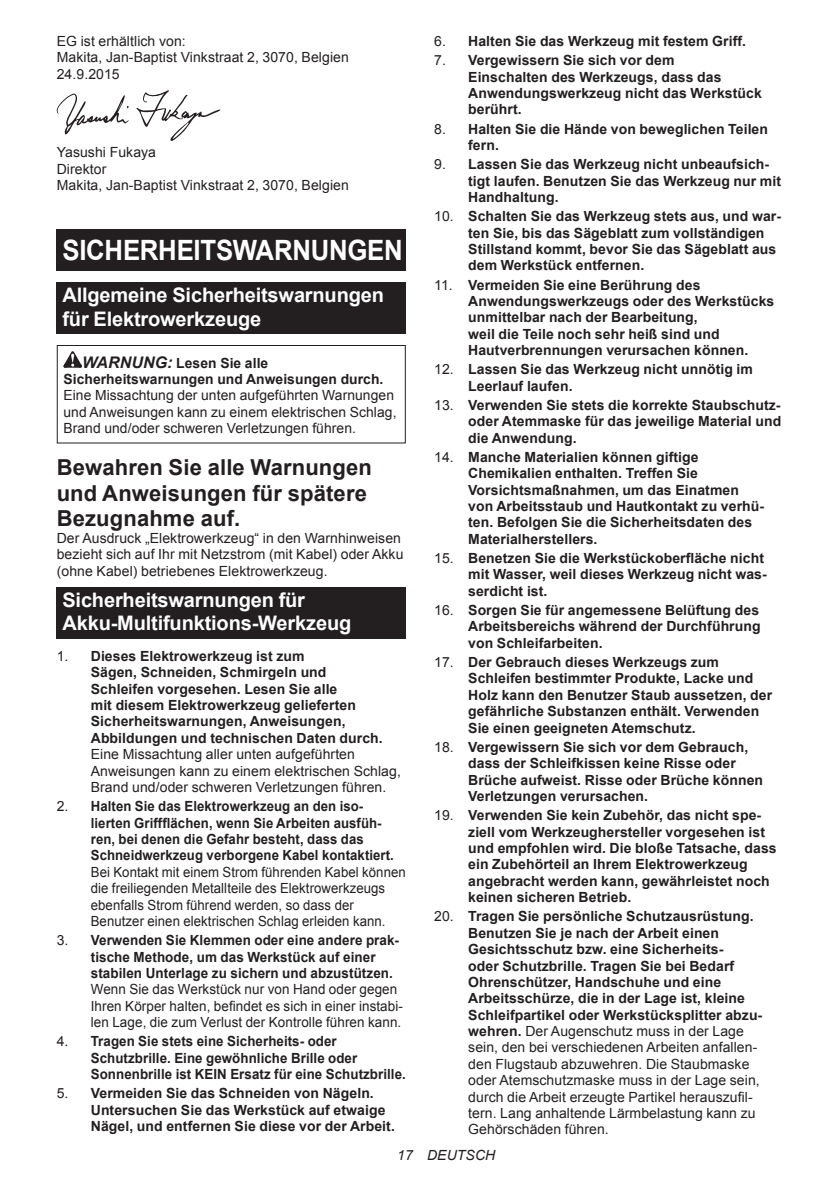
<style>
.page{position:relative;width:840px;height:1191px;background:#fff}
.page>*{position:absolute;margin:0;border:0;box-sizing:border-box;transform-origin:0 0}
.t1{font:700 28px "Arial";letter-spacing:-.01em;color:#fff;scale:.92 1}
.t2{font:700 22px/25.8px "Arial";letter-spacing:.005em;color:#231f20}
.t3{font:700 20px/23.4px "Arial";letter-spacing:-.01em;color:#fff}
.t4{font:700 14px/16.4px "Arial";letter-spacing:.005em;color:#231f20}
.t5{font:14px/16.4px "Arial";letter-spacing:.005em;color:#231f20}
.t6{font:14px/16.4px "Arial";letter-spacing:.005em;color:#231f20;scale:.94 1}
.t7{font:700 14px/16.4px "Arial";letter-spacing:.005em;color:#231f20;scale:.94 1}
.t8{font:14px/16.4px "Arial";letter-spacing:.005em;color:#231f20;scale:.96 1}
.t9{font:700 14px/16.4px "Arial";letter-spacing:.005em;color:#231f20;scale:.95 1}
.t10{font:700 14px/16.4px "Arial";letter-spacing:.005em;color:#231f20;scale:.96 1}
.t11{font:italic 14px "Arial";letter-spacing:.005em;color:#231f20}
.s1{font-style:italic;font-size:16px}
.s2{font-weight:400}
</style>
<div class="page">
<svg style="left:136px;top:90px;width:84px;height:51px"></svg>
<svg style="left:57px;top:94px;width:72px;height:40px"></svg>
<div style="left:57px;top:230px;width:348px;height:41px;background:#231f20"></div>
<div style="left:57px;top:282px;width:348px;height:52px;background:#231f20"></div>
<svg style="left:63px;top:351px;width:19px;height:16px"></svg>
<div style="left:57px;top:345px;width:348px;height:98px;border:1px solid #231f20"></div>
<div style="left:57px;top:587px;width:348px;height:52px;background:#231f20"></div>
<p class="t5" style="left:57px;top:33px;width:293px">EG ist erhältlich von:<br>Makita, Jan-Baptist Vinkstraat 2, 3070, Belgien<br>24.9.2015</p>
<p class="t5" style="left:57px;top:145px;width:293px">Yasushi Fukaya<br>Direktor<br>Makita, Jan-Baptist Vinkstraat 2, 3070, Belgien</p>
<h1 class="t1" style="left:62px;top:239px;width:371px">SICHERHEITSWARNUNGEN</h1>
<h3 class="t3" style="left:62px;top:285px;width:323px">Allgemeine Sicherheitswarnungen für Elektrowerkzeuge</h3>
<p class="t4" style="left:63px;top:356px;width:321px;text-indent:19px"><span class="s1">WARNUNG:</span> Lesen Sie alle<br>Sicherheitswarnungen und Anweisungen durch.</p>
<p class="t5" style="left:63px;top:387px;width:334px">Eine Missachtung der unten aufgeführten Warnungen und Anweisungen kann zu einem elektrischen Schlag,<br>Brand und/oder schweren Verletzungen führen.</p>
<h2 class="t2" style="left:57px;top:456px;width:316px">Bewahren Sie alle Warnungen und Anweisungen für spätere<br>Bezugnahme auf.</h2>
<p class="t5" style="left:57px;top:530px;width:348px">Der Ausdruck „Elektrowerkzeug“ in den Warnhinweisen bezieht sich auf Ihr mit Netzstrom (mit Kabel) oder Akku (ohne Kabel) betriebenes Elektrowerkzeug.</p>
<h3 class="t3" style="left:62px;top:590px;width:290px">Sicherheitswarnungen für<br>Akku-Multifunktions-Werkzeug</h3>
<p class="t4" style="left:91px;top:649px;width:293px;text-indent:-34px"><span class="s2">1.</span> Dieses Elektrowerkzeug ist zum<br>Sägen, Schneiden, Schmirgeln und Schleifen vorgesehen. Lesen Sie alle<br>mit diesem Elektrowerkzeug gelieferten Sicherheitswarnungen, Anweisungen, Abbildungen und technischen Daten durch.</p>
<p class="t5" style="left:91px;top:746px;width:311px">Eine Missachtung aller unten aufgeführten<br>Anweisungen kann zu einem elektrischen Schlag,<br>Brand und/oder schweren Verletzungen führen.</p>
<p class="t7" style="left:91px;top:799px;width:324px;text-indent:-34px"><span class="s2">2.</span> Halten Sie das Elektrowerkzeug an den iso&shy;lierten Griffflächen, wenn Sie Arbeiten ausfüh&shy;ren, bei denen die Gefahr besteht, dass das Schneidwerkzeug verborgene Kabel kontaktiert.</p>
<p class="t6" style="left:91px;top:863px;width:336px">Bei Kontakt mit einem Strom führenden Kabel können die freiliegenden Metallteile des Elektrowerkzeugs ebenfalls Strom führend werden, so dass der Benutzer einen elektrischen Schlag erleiden kann.</p>
<p class="t10" style="left:91px;top:933px;width:322px;text-indent:-34px"><span class="s2">3.</span> Verwenden Sie Klemmen oder eine andere prak&shy;tische Methode, um das Werkstück auf einer stabilen Unterlage zu sichern und abzustützen.</p>
<p class="t8" style="left:91px;top:981px;width:326px">Wenn Sie das Werkstück nur von Hand oder gegen<br>Ihren Körper halten, befindet es sich in einer instabi&shy;len Lage, die zum Verlust der Kontrolle führen kann.</p>
<p class="t9" style="left:91px;top:1034px;width:333px;text-indent:-34px"><span class="s2">4.</span> Tragen Sie stets eine Sicherheits- oder<br>Schutzbrille. Eine gewöhnliche Brille oder<br>Sonnenbrille ist KEIN Ersatz für eine Schutzbrille.</p>
<p class="t4" style="left:91px;top:1086px;width:305px;text-indent:-34px"><span class="s2">5.</span> Vermeiden Sie das Schneiden von Nägeln.<br>Untersuchen Sie das Werkstück auf etwaige<br>Nägel, und entfernen Sie diese vor der Arbeit.</p>
<p class="t4" style="left:434px;top:34px;width:313px"><span class="s2">6.</span> Halten Sie das Werkzeug mit festem Griff.</p>
<p class="t4" style="left:468px;top:53px;width:295px;text-indent:-34px"><span class="s2">7.</span> Vergewissern Sie sich vor dem<br>Einschalten des Werkzeugs, dass das<br>Anwendungswerkzeug nicht das Werkstück berührt.</p>
<p class="t4" style="left:468px;top:122px;width:301px;text-indent:-34px"><span class="s2">8.</span> Halten Sie die Hände von beweglichen Teilen fern.</p>
<p class="t4" style="left:468px;top:157px;width:314px;text-indent:-34px"><span class="s2">9.</span> Lassen Sie das Werkzeug nicht unbeaufsich&shy;tigt laufen. Benutzen Sie das Werkzeug nur mit<br>Handhaltung.</p>
<p class="t4" style="left:468px;top:209px;width:314px;text-indent:-34px"><span class="s2">10.</span> Schalten Sie das Werkzeug stets aus, und war&shy;ten Sie, bis das Sägeblatt zum vollständigen Stillstand kommt, bevor Sie das Sägeblatt aus dem Werkstück entfernen.</p>
<p class="t4" style="left:468px;top:278px;width:307px;text-indent:-34px"><span class="s2">11.</span> Vermeiden Sie eine Berührung des Anwendungswerkzeugs oder des Werkstücks unmittelbar nach der Bearbeitung,<br>weil die Teile noch sehr heiß sind und Hautverbrennungen verursachen können.</p>
<p class="t4" style="left:468px;top:362px;width:286px;text-indent:-34px"><span class="s2">12.</span> Lassen Sie das Werkzeug nicht unnötig im<br>Leerlauf laufen.</p>
<p class="t4" style="left:468px;top:398px;width:314px;text-align:justify;text-indent:-34px"><span class="s2">13.</span> Verwenden Sie stets die korrekte Staubschutz&shy;oder Atemmaske für das jeweilige Material und die Anwendung.</p>
<p class="t4" style="left:468px;top:450px;width:297px;text-indent:-34px"><span class="s2">14.</span> Manche Materialien können giftige Chemikalien enthalten. Treffen Sie Vorsichtsmaßnahmen, um das Einatmen von Arbeitsstaub und Hautkontakt zu verhü&shy;ten. Befolgen Sie die Sicherheitsdaten des Materialherstellers.</p>
<p class="t4" style="left:468px;top:550px;width:300px;text-indent:-34px"><span class="s2">15.</span> Benetzen Sie die Werkstückoberfläche nicht mit Wasser, weil dieses Werkzeug nicht was&shy;serdicht ist.</p>
<p class="t4" style="left:468px;top:603px;width:294px;text-align:justify;text-indent:-34px"><span class="s2">16.</span> Sorgen Sie für angemessene Belüftung des Arbeitsbereichs während der Durchführung von Schleifarbeiten.</p>
<p class="t4" style="left:468px;top:655px;width:305px;text-indent:-34px"><span class="s2">17.</span> Der Gebrauch dieses Werkzeugs zum Schleifen bestimmter Produkte, Lacke und Holz kann den Benutzer Staub aussetzen, der gefährliche Substanzen enthält. Verwenden Sie einen geeigneten Atemschutz.</p>
<p class="t4" style="left:468px;top:740px;width:296px;text-indent:-34px"><span class="s2">18.</span> Vergewissern Sie sich vor dem Gebrauch, dass der Schleifkissen keine Risse oder Brüche aufweist. Risse oder Brüche können Verletzungen verursachen.</p>
<p class="t4" style="left:468px;top:808px;width:310px;text-indent:-34px"><span class="s2">19.</span> Verwenden Sie kein Zubehör, das nicht spe&shy;ziell vom Werkzeughersteller vorgesehen ist und empfohlen wird. Die bloße Tatsache, dass ein Zubehörteil an Ihrem Elektrowerkzeug angebracht werden kann, gewährleistet noch keinen sicheren Betrieb.</p>
<p class="t4" style="left:468px;top:909px;width:295px;text-indent:-34px"><span class="s2">20.</span> Tragen Sie persönliche Schutzausrüstung.<br>Benutzen Sie je nach der Arbeit einen Gesichtsschutz bzw. eine Sicherheits-<br>oder Schutzbrille. Tragen Sie bei Bedarf Ohrenschützer, Handschuhe und eine Arbeitsschürze, die in der Lage ist, kleine Schleifpartikel oder Werkstücksplitter abzu&shy;wehren. <span class="s2">Der Augenschutz muss in der Lage sein, den bei verschiedenen Arbeiten anfallen&shy;den Flugstaub abzuwehren. Die Staubmaske oder Atemschutzmaske muss in der Lage sein, durch die Arbeit erzeugte Partikel herauszufil&shy;tern. Lang anhaltende Lärmbelastung kann zu Gehörschäden führen.</span></p>
<p class="t11" style="left:397px;top:1150px;width:99px">17 DEUTSCH</p>
</div>
